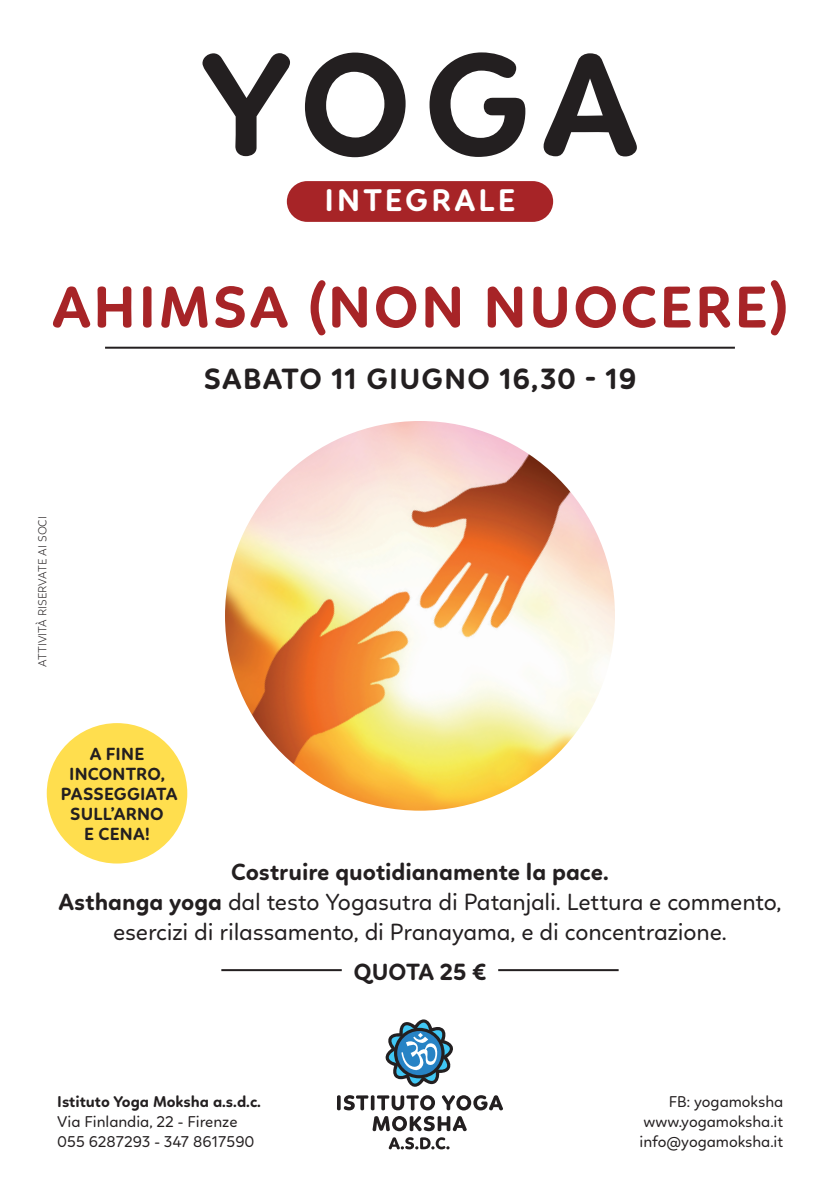
<style>
.page{position:relative;width:840px;height:1191px;background:#fff}
.page>*{position:absolute;margin:0;border:0;box-sizing:border-box;transform-origin:0 0}
.t1{font:700 150px "Linotte";color:#231f20}
.t2{font:700 60px "Linotte";letter-spacing:.04em;color:#a72427}
.t3{font:700 32px "Linotte";letter-spacing:.095em;color:#fff}
.t4{font:700 30px "Linotte";letter-spacing:.04em;color:#231f20}
.t5{font:24px/30px "Linotte";letter-spacing:-.005em;color:#231f20;text-align:center}
.t6{font:700 24px "Linotte";color:#231f20}
.t7{font:700 18px/20px "Linotte";letter-spacing:.01em;color:#231f20;text-align:center}
.t8{font:16px/20px "Linotte";color:#231f20;text-align:justify}
.t9{font:700 16px "Linotte";color:#231f20}
.t10{font:300 12px "Linotte";color:#231f20}
.s1{font-weight:700}
</style>
<div class="page">
<svg style="left:385px;top:1019px;width:68px;height:67px"></svg>
<svg style="left:388px;top:1137px;width:61px;height:12px"></svg>
<svg style="left:372px;top:1116px;width:94px;height:15px"></svg>
<svg style="left:337px;top:1095px;width:165px;height:15px"></svg>
<div style="left:287px;top:181px;width:266px;height:41px;background:#a72427;border-radius:20px"></div>
<hr style="left:221px;top:969px;width:120px;height:2px;background:#231f20">
<hr style="left:498px;top:969px;width:120px;height:2px;background:#231f20">
<img style="left:225px;top:421px;width:389px;height:389px;border-radius:195px">
<hr style="left:105px;top:347px;width:629px;height:2px;background:#231f20">
<div style="left:47px;top:723px;width:140px;height:140px;background:#ffde4e;border-radius:50%"></div>
<h1 class="t1" style="left:200px;top:16px;width:441px">YOGA</h1>
<h3 class="t3" style="left:324px;top:181px;width:192px">INTEGRALE</h3>
<h2 class="t2" style="left:52px;top:271px;width:737px">AHIMSA (NON NUOCERE)</h2>
<p class="t4" style="left:204px;top:361px;width:434px">SABATO 11 GIUGNO 16,30 - 19</p>
<p class="t10" style="left:35px;top:666px;width:152px;rotate:-90deg">ATTIVITÀ RISERVATE AI SOCI</p>
<p class="t7" style="left:61px;top:744px;width:118px">A FINE<br>INCONTRO,<br>PASSEGGIATA<br>SULL’ARNO<br>E CENA!</p>
<p class="t5" style="left:58px;top:856px;width:724px"><span class="s1">Costruire quotidianamente la pace.<br>Asthanga yoga</span> dal testo Yogasutra di Patanjali. Lettura e commento, esercizi di rilassamento, di Pranayama, e di concentrazione.</p>
<p class="t6" style="left:353px;top:957px;width:134px">QUOTA 25 €</p>
<p class="t9" style="left:57px;top:1091px;width:205px">Istituto Yoga Moksha a.s.d.c.</p>
<p class="t8" style="left:57px;top:1111px;width:199px">Via Finlandia, 22 - Firenze<br>055 6287293 - 347 8617590</p>
<p class="t8" style="left:639px;top:1091px;width:145px;text-indent:29px">FB: yogamoksha www.yogamoksha.it info@yogamoksha.it</p>
</div>
